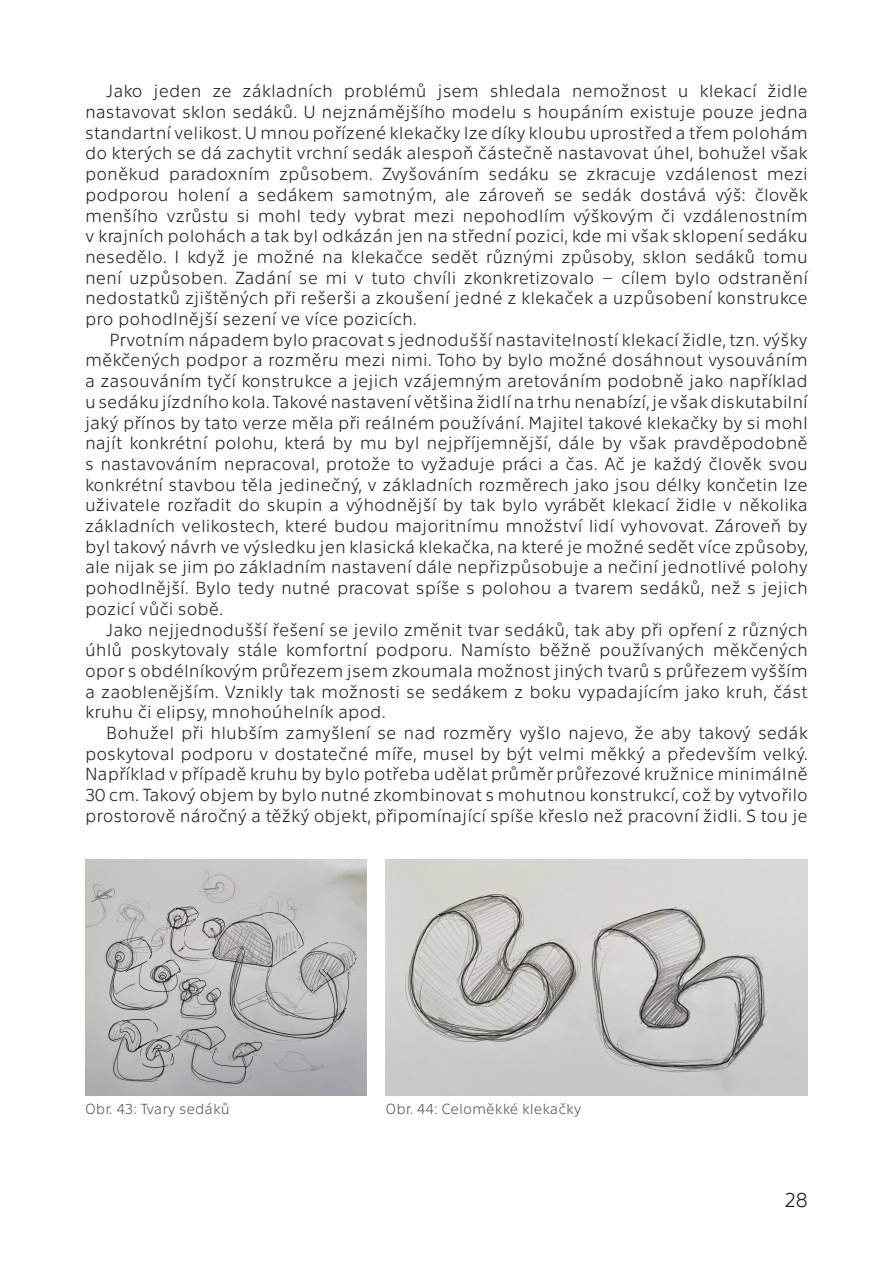
<style>
.page{position:relative;width:893px;height:1263px;background:#fff}
.page>*{position:absolute;margin:0;border:0;box-sizing:border-box;transform-origin:0 0}
.t1{font:300 21px "Technika";color:#231f20}
.t2{font:300 18px/20.7px "Technika";color:#231f20;text-align:justify}
.obrázek{font:300 15px "Technika";color:#57585a}
</style>
<div class="page">
<img style="left:85px;top:859px;width:281px;height:236px">
<img style="left:386px;top:859px;width:422px;height:236px">
<p class="t2" style="left:85px;top:80px;width:724px;text-indent:21px">Jako jeden ze základních problémů jsem shledala nemožnost u klekací židle nastavovat sklon sedáků. U nejznámějšího modelu s houpáním existuje pouze jedna standartní velikost. U mnou pořízené klekačky lze díky kloubu uprostřed a třem polohám do kterých se dá zachytit vrchní sedák alespoň částečně nastavovat úhel, bohužel však poněkud paradoxním způsobem. Zvyšováním sedáku se zkracuje vzdálenost mezi podporou holení a sedákem samotným, ale zároveň se sedák dostává výš: člověk menšího vzrůstu si mohl tedy vybrat mezi nepohodlím výškovým či vzdálenostním v krajních polohách a tak byl odkázán jen na střední pozici, kde mi však sklopení sedáku nesedělo. I když je možné na klekačce sedět různými způsoby, sklon sedáků tomu není uzpůsoben. Zadání se mi v tuto chvíli zkonkretizovalo – cílem bylo odstranění nedostatků zjištěných při rešerši a zkoušení jedné z klekaček a uzpůsobení konstrukce pro pohodlnější sezení ve více pozicích.</p>
<p class="t2" style="left:85px;top:328px;width:724px;text-indent:24px">Prvotním nápadem bylo pracovat s jednodušší nastavitelností klekací židle, tzn. výšky měkčených podpor a rozměru mezi nimi. Toho by bylo možné dosáhnout vysouváním a zasouváním tyčí konstrukce a jejich vzájemným aretováním podobně jako například usedáku jízdního kola. Takové nastavení většina židlí na trhu nenabízí, je však diskutabilní jaký přínos by tato verze měla při reálném používání. Majitel takové klekačky by si mohl najít konkrétní polohu, která by mu byl nejpříjemnější, dále by však pravděpodobně s nastavováním nepracoval, protože to vyžaduje práci a čas. Ač je každý člověk svou konkrétní stavbou těla jedinečný, v základních rozměrech jako jsou délky končetin lze uživatele rozřadit do skupin a výhodnější by tak bylo vyrábět klekací židle v několika základních velikostech, které budou majoritnímu množství lidí vyhovovat. Zároveň by byl takový návrh ve výsledku jen klasická klekačka, na které je možné sedět více způsoby, ale nijak se jim po základním nastavení dále nepřizpůsobuje a nečiní jednotlivé polohy pohodlnější. Bylo tedy nutné pracovat spíše s polohou a tvarem sedáků, než s jejich pozicí vůči sobě.</p>
<p class="t2" style="left:85px;top:618px;width:724px;text-indent:21px">Jako nejjednodušší řešení se jevilo změnit tvar sedáků, tak aby při opření z různých úhlů poskytovaly stále komfortní podporu. Namísto běžně používaných měkčených opor s obdélníkovým průřezem jsem zkoumala možnost jiných tvarů s průřezem vyšším a zaoblenějším. Vznikly tak možnosti se sedákem z boku vypadajícím jako kruh, část kruhu či elipsy, mnohoúhelník apod.</p>
<p class="t2" style="left:85px;top:721px;width:724px;text-indent:21px">Bohužel při hlubším zamyšlení se nad rozměry vyšlo najevo, že aby takový sedák poskytoval podporu v dostatečné míře, musel by být velmi měkký a především velký.<br>Například v případě kruhu by bylo potřeba udělat průměr průřezové kružnice minimálně 30 cm. Takový objem by bylo nutné zkombinovat s mohutnou konstrukcí, což by vytvořilo prostorově náročný a těžký objekt, připomínající spíše křeslo než pracovní židli. S tou je</p>
<p class="obrázek" style="left:85px;top:1099px;width:146px">Obr. 43: Tvary sedáků</p>
<p class="obrázek" style="left:386px;top:1099px;width:197px">Obr. 44: Celoměkké klekačky</p>
<p class="t1" style="left:784px;top:1186px;width:25px">28</p>
</div>
